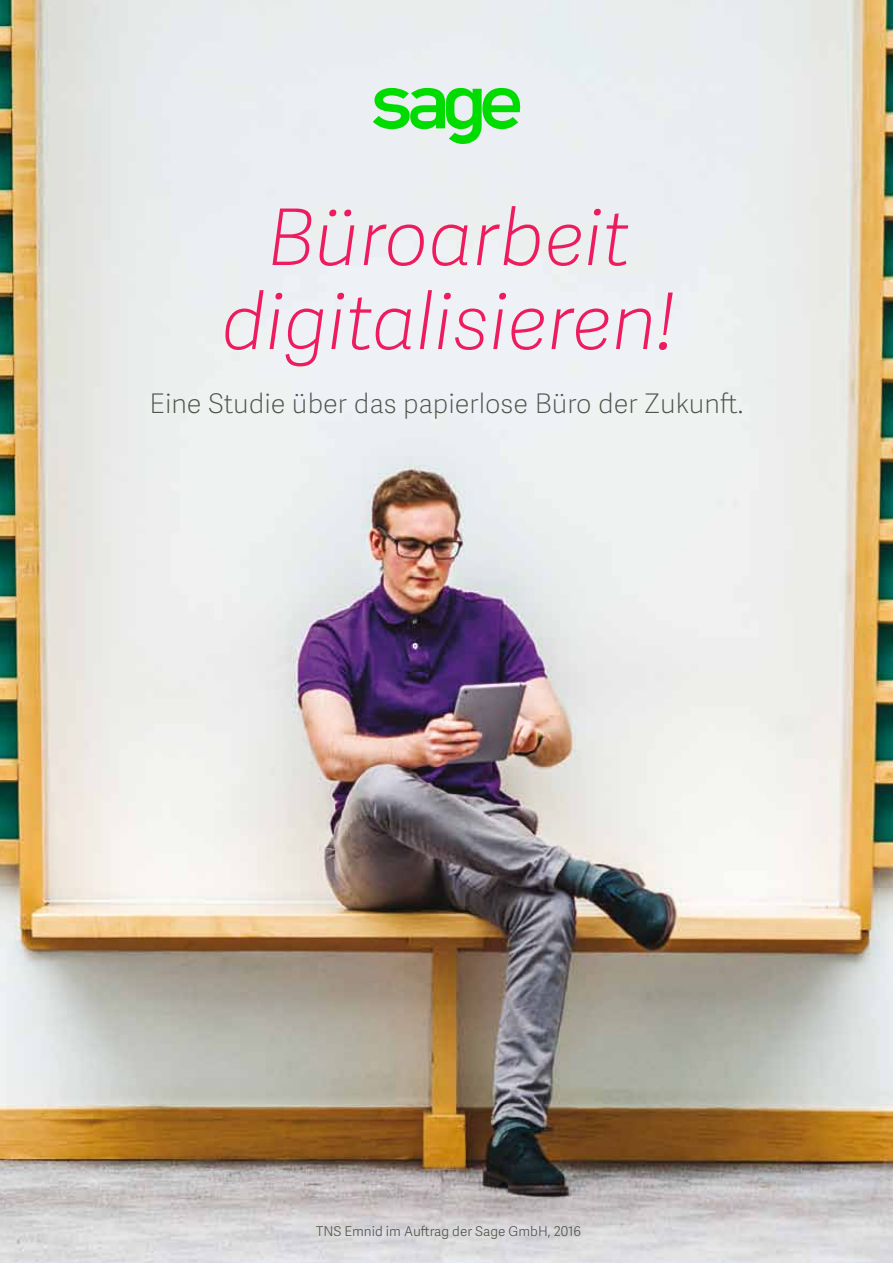
<style>
.page{position:relative;width:893px;height:1263px;background:#fff}
.page>*{position:absolute;margin:0;border:0;box-sizing:border-box;transform-origin:0 0}
.t1{font:italic 78px/84px "Adelle Sans SAGE Th";color:#ed1c5f;text-align:center}
.t2{font:27px "Adelle Sans SAGE Th";color:#51534a}
.t3{font:13.5px "Adelle Sans SAGE Lt";color:#51534a}
</style>
<div class="page">
<img style="left:0;top:0;width:893px;height:1263px">
<svg style="left:373px;top:88px;width:152px;height:56px"></svg>
<h1 class="t1" style="left:221px;top:192px;width:456px">Büroarbeit digitalisieren!</h1>
<p class="t2" style="left:150px;top:384px;width:595px">Eine Studie über das papierlose Büro der Zukunft.</p>
<p class="t3" style="left:316px;top:1222px;width:267px">TNS Emnid im Auftrag der Sage GmbH, 2016</p>
</div>
